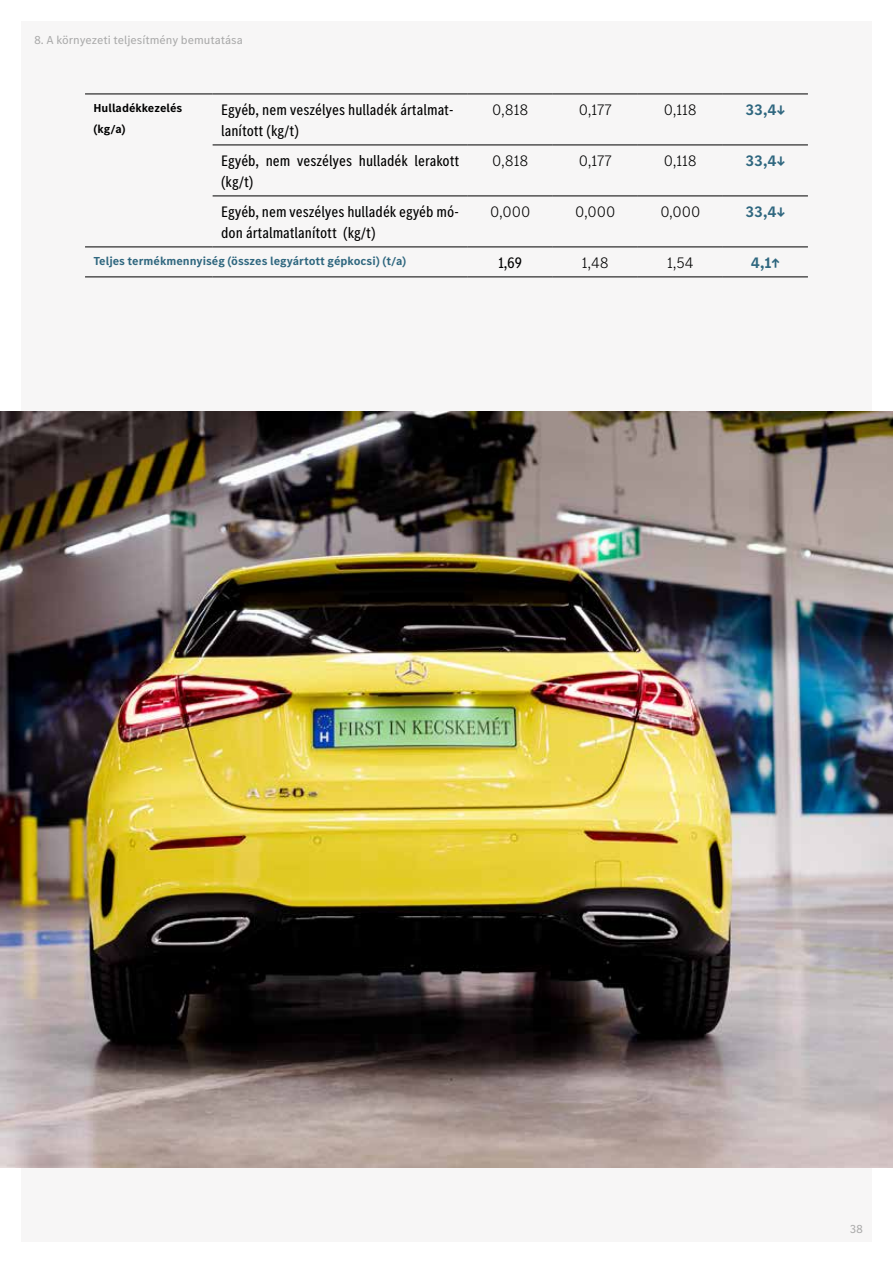
<style>
.page{position:relative;width:893px;height:1263px;background:#fff}
.page>*{position:absolute;margin:0;border:0;box-sizing:border-box;transform-origin:0 0}
.t1{font:condensed 15.75px/21px "MB Corpo S Text";color:#000}
.t2{font:300 15.75px "MB Corpo S Text";color:#000}
.t3{font:700 15.75px "MB Corpo S Text";color:#2f677f}
.t4{font:700 12px "MB Corpo S Text";color:#2f677f}
.t5{font:12px "MB Corpo S Text";color:#aaa}
.t6{font:700 12px/21px "MB Corpo S Text";color:#000}
</style>
<div class="page">
<div style="left:21px;top:21px;width:851px;height:1221px;background:#f7f6f6"></div>
<hr style="left:85px;top:94px;width:128px;height:1px;background:#000">
<hr style="left:85px;top:247px;width:128px;height:1px;background:#000">
<hr style="left:85px;top:276px;width:128px;height:1px;background:#000">
<hr style="left:213px;top:276px;width:255px;height:1px;background:#000">
<hr style="left:213px;top:94px;width:255px;height:1px;background:#000">
<hr style="left:213px;top:145px;width:255px;height:1px;background:#000">
<hr style="left:213px;top:196px;width:255px;height:1px;background:#000">
<hr style="left:213px;top:247px;width:255px;height:1px;background:#000">
<hr style="left:468px;top:94px;width:85px;height:1px;background:#000">
<hr style="left:468px;top:145px;width:85px;height:1px;background:#000">
<hr style="left:468px;top:196px;width:85px;height:1px;background:#000">
<hr style="left:468px;top:247px;width:85px;height:1px;background:#000">
<hr style="left:468px;top:276px;width:85px;height:1px;background:#000">
<hr style="left:553px;top:94px;width:85px;height:1px;background:#000">
<hr style="left:553px;top:145px;width:85px;height:1px;background:#000">
<hr style="left:553px;top:196px;width:85px;height:1px;background:#000">
<hr style="left:553px;top:247px;width:85px;height:1px;background:#000">
<hr style="left:553px;top:276px;width:85px;height:1px;background:#000">
<hr style="left:638px;top:94px;width:85px;height:1px;background:#000">
<hr style="left:723px;top:94px;width:85px;height:1px;background:#000">
<hr style="left:638px;top:145px;width:85px;height:1px;background:#000">
<hr style="left:723px;top:145px;width:85px;height:1px;background:#000">
<hr style="left:638px;top:196px;width:85px;height:1px;background:#000">
<hr style="left:723px;top:196px;width:85px;height:1px;background:#000">
<hr style="left:638px;top:247px;width:85px;height:1px;background:#000">
<hr style="left:723px;top:247px;width:85px;height:1px;background:#000">
<hr style="left:638px;top:276px;width:85px;height:1px;background:#000">
<hr style="left:723px;top:276px;width:85px;height:1px;background:#000">
<img style="left:0;top:411px;width:893px;height:756px">
<p class="t5" style="left:34px;top:32px;width:210px">8. A környezeti teljesítmény bemutatása</p>
<p class="t6" style="left:94px;top:97px;width:90px">Hulladékkezelés (kg/a)</p>
<p class="t1" style="left:221px;top:99px;width:234px">Egyéb, nem veszélyes hulladék ártalmat&shy;lanított (kg/t)</p>
<p class="t2" style="left:492px;top:100px;width:38px">0,818</p>
<p class="t2" style="left:579px;top:100px;width:34px">0,177</p>
<p class="t2" style="left:664px;top:100px;width:34px">0,118</p>
<p class="t3" style="left:746px;top:100px;width:41px">33,4↓</p>
<p class="t1" style="left:221px;top:150px;width:240px">Egyéb, nem veszélyes hulladék lerakott (kg/t)</p>
<p class="t2" style="left:492px;top:151px;width:38px">0,818</p>
<p class="t2" style="left:579px;top:151px;width:34px">0,177</p>
<p class="t2" style="left:664px;top:151px;width:34px">0,118</p>
<p class="t3" style="left:746px;top:151px;width:41px">33,4↓</p>
<p class="t1" style="left:221px;top:201px;width:240px">Egyéb, nem veszélyes hulladék egyéb mó&shy;don ártalmatlanított (kg/t)</p>
<p class="t2" style="left:490px;top:202px;width:42px">0,000</p>
<p class="t2" style="left:575px;top:202px;width:42px">0,000</p>
<p class="t2" style="left:660px;top:202px;width:42px">0,000</p>
<p class="t3" style="left:746px;top:202px;width:41px">33,4↓</p>
<p class="t4" style="left:94px;top:253px;width:314px">Teljes termékmennyiség (összes legyártott gépkocsi) (t/a)</p>
<p class="t1" style="left:498px;top:252px;width:25px">1,69</p>
<p class="t2" style="left:582px;top:253px;width:29px">1,48</p>
<p class="t2" style="left:667px;top:253px;width:28px">1,54</p>
<p class="t3" style="left:751px;top:253px;width:31px">4,1↑</p>
<p class="t5" style="left:850px;top:1221px;width:15px">38</p>
</div>
